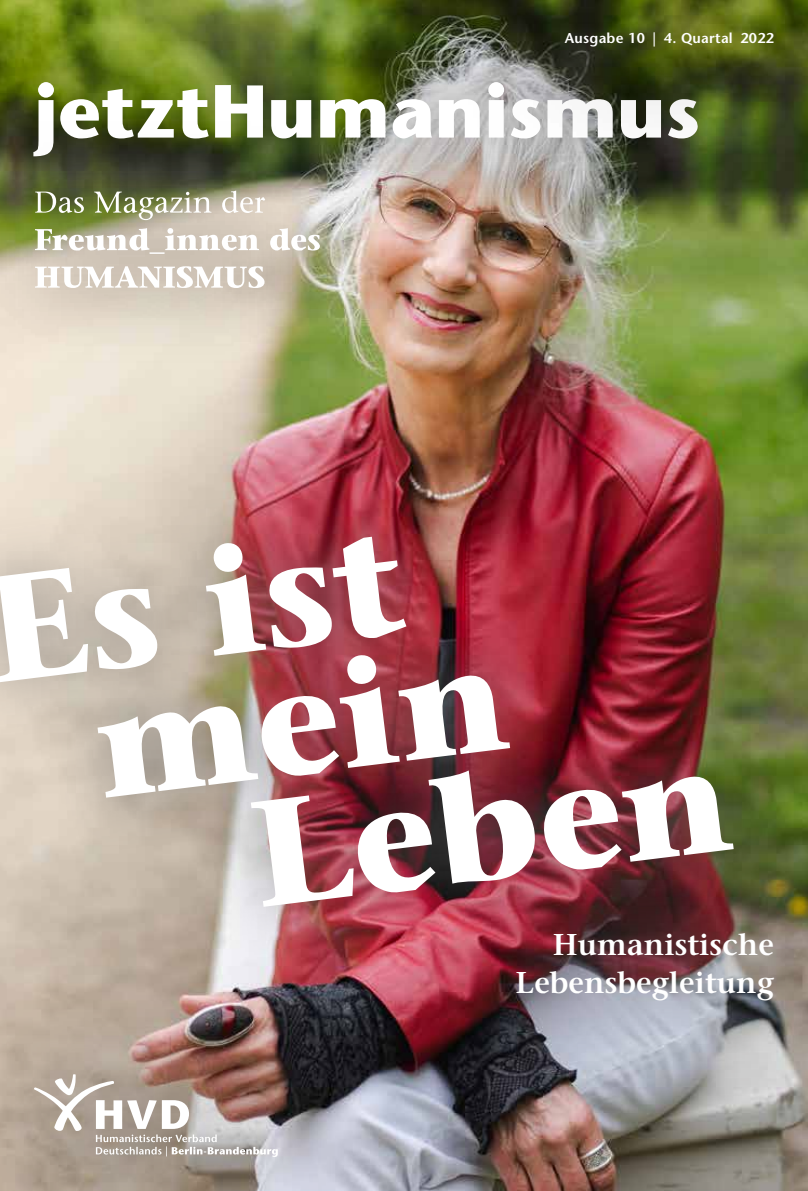
<style>
.page{position:relative;width:808px;height:1191px;background:#fff}
.page>*{position:absolute;margin:0;border:0;box-sizing:border-box;transform-origin:0 0}
.t1{font:700 150px "Stone Serif";color:#fff}
.t2{font:600 30px/37.5px "Stone Serif";color:#fff;text-align:right}
.t3{font:600 14.25px "Stone Sans";letter-spacing:.02em;color:#fff}
</style>
<div class="page">
<img style="left:0;top:0;width:808px;height:1191px">
<div style="left:0;top:10px;width:771px;height:218px;background:#000;opacity:.75"></div>
<svg style="left:33px;top:82px;width:426px;height:74px"></svg>
<div style="left:459px;top:0;width:349px;height:162px;background:#000;opacity:.75"></div>
<div style="left:0;top:964px;width:383px;height:227px;background:#706f6f;opacity:.75"></div>
<svg style="left:34px;top:1074px;width:244px;height:83px;background:#b5a59c"></svg>
<div style="left:406px;top:818px;width:402px;height:296px;background:#706f6f;opacity:.75"></div>
<img style="left:0;top:424px;width:793px;height:578px">
<div style="left:0;top:119px;width:388px;height:246px;background:#000;opacity:.75"></div>
<svg style="left:35px;top:266px;width:230px;height:22px"></svg>
<svg style="left:35px;top:228px;width:285px;height:26px"></svg>
<svg style="left:35px;top:190px;width:230px;height:30px;background:#9da17c"></svg>
<p class="t3" style="left:565px;top:29px;width:211px">Ausgabe 10 | 4. Quartal 2022</p>
<h1 class="t1" style="left:-25px;top:538px;width:421px;rotate:-7deg">Es ist</h1>
<h1 class="t1" style="left:85px;top:653px;width:416px;rotate:-7deg">mein</h1>
<h1 class="t1" style="left:241px;top:762px;width:483px;rotate:-7deg">Leben</h1>
<p class="t2" style="left:515px;top:926px;width:260px">Humanistische<br>Lebensbegleitung</p>
</div>
